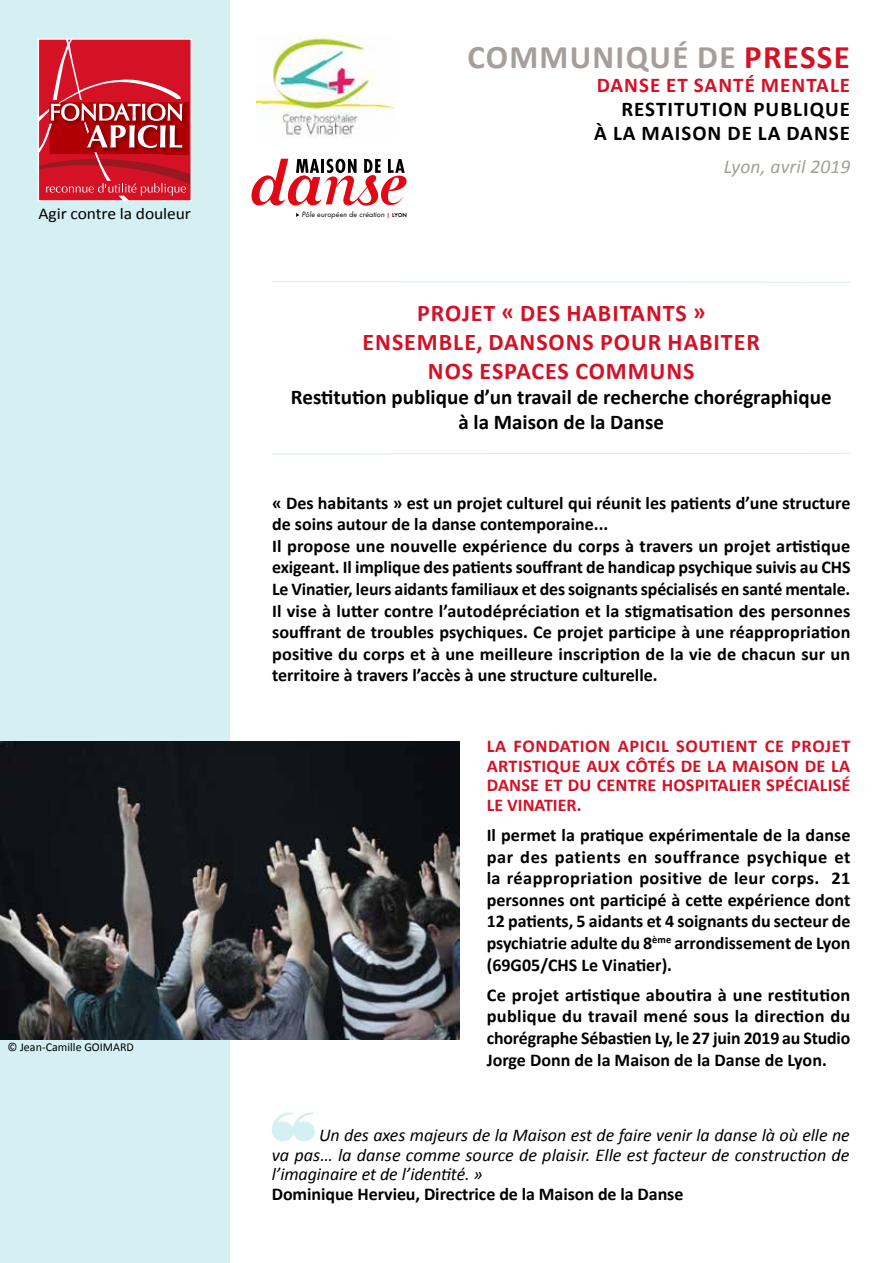
<style>
.page{position:relative;width:893px;height:1263px;background:#fff}
.page>*{position:absolute;margin:0;border:0;box-sizing:border-box;transform-origin:0 0}
.t1{font:700 33px "Calibri";letter-spacing:.04em;color:#a59e9a}
.t2{font:700 24px/28.8px "Calibri";letter-spacing:.04em;color:#d51127;text-align:center}
.t3{font:700 21px/25.2px "Calibri";color:#000;text-align:center}
.t4{font:700 21px/24px "Calibri";letter-spacing:.05em;color:#000;text-align:right}
.t5{font:700 21px "Calibri";letter-spacing:.05em;color:#d51127}
.t6{font:italic 19.5px "Calibri";letter-spacing:.01em;color:#a59e9a}
.t7{font:700 18px/21.6px "Calibri";color:#000;text-align:justify}
.t8{font:italic 18px/19.5px "Calibri";letter-spacing:-.005em;color:#000;text-align:justify}
.t9{font:700 18px/19.5px "Calibri";letter-spacing:.01em;color:#d51126;text-align:justify}
.t10{font:16.5px "Calibri";letter-spacing:-.005em;color:#000;scale:1.06 1}
.t11{font:12px "Calibri";color:#000}
.t12{font:italic 8.1px "Futura T";color:#040300}
.s1{font-weight:600;font-style:normal;font-size:6px;color:#e30613}
.s2{font-weight:600;font-style:normal;font-size:5.85px}
.s3{color:#d51126}
</style>
<div class="page">
<div style="left:0;top:0;width:230px;height:1263px;background:#d5f0f2"></div>
<svg style="left:40px;top:40px;width:150px;height:160px;background:#cd2c3a"></svg>
<div style="left:38px;top:38px;width:154px;height:164px;border:1px solid #fff"></div>
<svg style="left:272px;top:281px;width:578px;height:2px"></svg>
<svg style="left:272px;top:453px;width:579px;height:2px"></svg>
<img style="left:0;top:741px;width:460px;height:298px">
<img style="left:257px;top:35px;width:138px;height:103px">
<svg style="left:251px;top:159px;width:156px;height:47px"></svg>
<svg style="left:272px;top:1112px;width:43px;height:29px"></svg>
<p class="t10" style="left:39px;top:202px;width:145px">Agir contre la douleur</p>
<p class="t11" style="left:7px;top:1039px;width:128px">© Jean-Camille GOIMARD</p>
<p class="t12" style="left:302px;top:210px;width:107px">Pôle européen de création <span class="s1">|</span> <span class="s2">LYON</span></p>
<h1 class="t1" style="left:467px;top:33px;width:384px">COMMUNIQUÉ DE <span class="s3">PRESSE</span></h1>
<p class="t5" style="left:597px;top:70px;width:255px">DANSE ET SANTÉ MENTALE</p>
<p class="t4" style="left:594px;top:96px;width:257px">RESTITUTION PUBLIQUE<br>À LA MAISON DE LA DANSE</p>
<p class="t6" style="left:724px;top:153px;width:128px">Lyon, avril 2019</p>
<h2 class="t2" style="left:363px;top:298px;width:399px">PROJET « DES HABITANTS »<br>ENSEMBLE, DANSONS POUR HABITER<br>NOS ESPACES COMMUNS</h2>
<p class="t3" style="left:291px;top:384px;width:542px">Restitution publique d’un travail de recherche chorégraphique à la Maison de la Danse</p>
<p class="t7" style="left:272px;top:491px;width:580px;text-align:left">« Des habitants » est un projet culturel qui réunit les patients d’une structure de soins autour de la danse contemporaine...<br>Il propose une nouvelle expérience du corps à travers un projet artistique exigeant. Il implique des patients souffrant de handicap psychique suivis au CHS Le Vinatier, leurs aidants familiaux et des soignants spécialisés en santé mentale.<br>Il vise à lutter contre l’autodépréciation et la stigmatisation des personnes souffrant de troubles psychiques. Ce projet participe à une réappropriation positive du corps et à une meilleure inscription de la vie de chacun sur un territoire à travers l’accès à une structure culturelle.</p>
<p class="t9" style="left:487px;top:736px;width:365px">LA FONDATION APICIL SOUTIENT CE PROJET ARTISTIQUE AUX CÔTÉS DE LA MAISON DE LA DANSE ET DU CENTRE HOSPITALIER SPÉCIALISÉ LE VINATIER.</p>
<p class="t7" style="left:487px;top:824px;width:365px">Il permet la pratique expérimentale de la danse par des patients en souffrance psychique et la réappropriation positive de leur corps. 21 personnes ont participé à cette expérience dont 12 patients, 5 aidants et 4 soignants du secteur de psychiatrie adulte du 8<sup>ème</sup> arrondissement de Lyon (69G05/CHS Le Vinatier).</p>
<p class="t7" style="left:487px;top:983px;width:365px">Ce projet artistique aboutira à une restitution publique du travail mené sous la direction du chorégraphe Sébastien Ly, le 27 juin 2019 au Studio Jorge Donn de la Maison de la Danse de Lyon.</p>
<p class="t8" style="left:272px;top:1125px;width:579px;text-indent:47px">Un des axes majeurs de la Maison est de faire venir la danse là où elle ne va pas… la danse comme source de plaisir. Elle est facteur de construction de l’imaginaire et de l’identité. »</p>
<p class="t7" style="left:272px;top:1182px;width:413px">Dominique Hervieu, Directrice de la Maison de la Danse</p>
</div>
